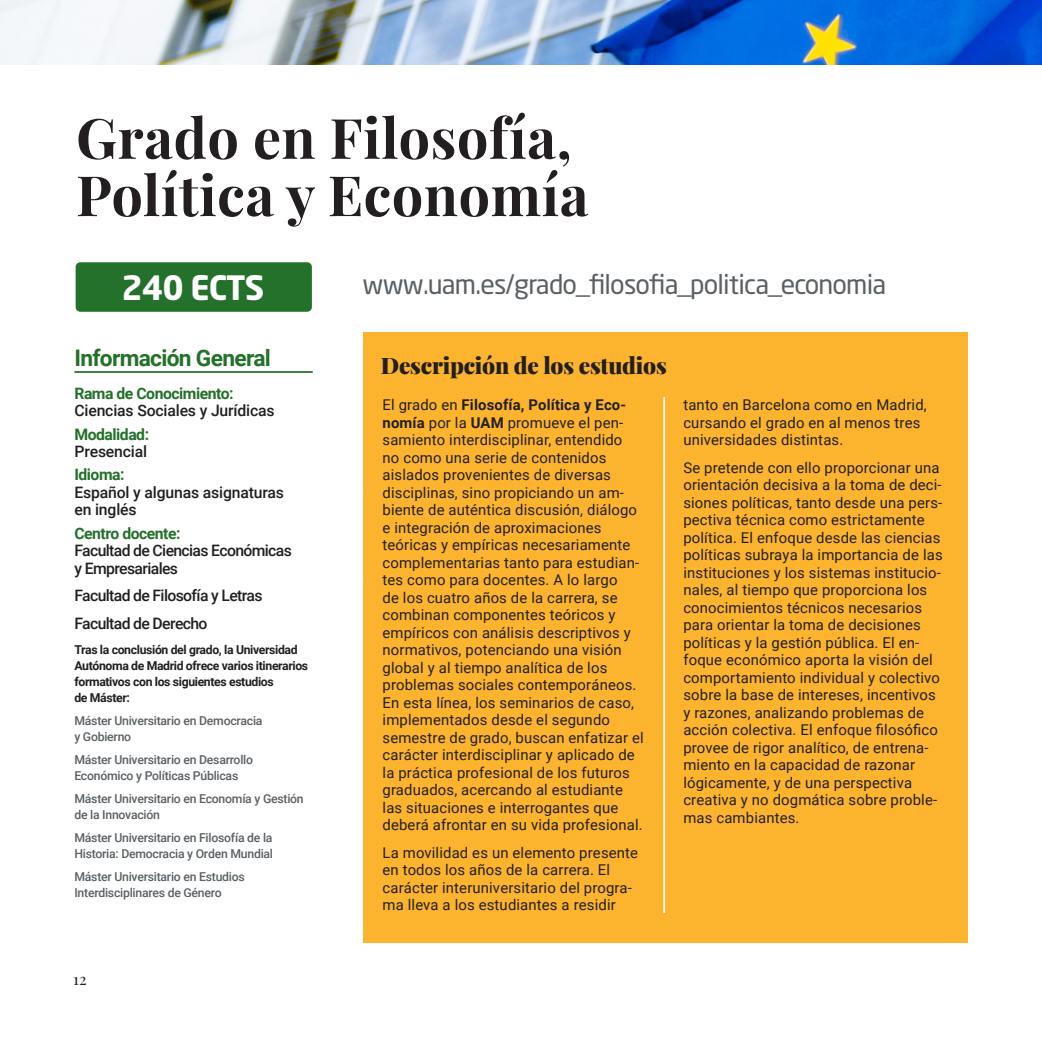
<style>
.page{position:relative;width:1042px;height:1042px;background:#fff}
.page>*{position:absolute;margin:0;border:0;box-sizing:border-box;transform-origin:0 0}
.t1{font:700 55.65px/57.2px "Playfair Display";letter-spacing:.01em;color:#231f20}
.t2{font:700 33.25px "Neo Sans W1 G";letter-spacing:-.03em;color:#fff}
.t3{font:26.6px "Neo Sans W1 G";letter-spacing:-.03em;color:#5a6064}
.t4{font:900 22.75px "Playfair Display";letter-spacing:-.01em;color:#231f20}
.t5{font:700 22.75px "Roboto";letter-spacing:-.03em;color:#23712a}
.t6{font:500 15.75px/17.5px "Roboto";letter-spacing:-.04em;color:#231f20}
.t7{font:500 15.75px/17.5px "Roboto";letter-spacing:-.01em;color:#231f20}
.t8{font:700 15.75px/17.5px "Roboto";letter-spacing:-.03em;color:#23712a}
.t9{font:15.75px "Playfair Display";color:#231f20}
.t10{font:14.88px/17.5px "Roboto";letter-spacing:.01em;color:#231f20}
.t11{font:500 12.25px/15.8px "Roboto";letter-spacing:-.02em;color:#5a6064}
.t12{font:700 12.25px/15.8px "Roboto";letter-spacing:-.03em;color:#231f20}
.s1{font-weight:700;color:#23712a}
.s2{font-weight:500;color:#231f20}
.s3{font-weight:700}
</style>
<div class="page">
<div style="left:363px;top:332px;width:604px;height:611px;background:#fcb32d"></div>
<img style="left:0;top:0;width:1042px;height:64px">
<hr style="left:74px;top:371px;width:239px;height:2px;background:#23712a">
<div style="left:76px;top:262px;width:236px;height:50px;background:#23712a;border-radius:5px"></div>
<hr style="left:663px;top:397px;width:2px;height:516px;background:#fff">
<p class="t1" style="left:76px;top:105px;width:514px">Grado en Filosofía,<br>Política y Economía</p>
<p class="t2" style="left:121px;top:266px;width:144px">240 ECTS</p>
<p class="t3" style="left:363px;top:267px;width:525px">www.uam.es/grado_filosofia_politica_economia</p>
<p class="t5" style="left:74px;top:342px;width:198px">Información General</p>
<p class="t7" style="left:74px;top:384px;width:202px"><span class="s1">Rama de Conocimiento:<br></span>Ciencias Sociales y Jurídicas</p>
<p class="t8" style="left:74px;top:424px;width:76px">Modalidad:<br><span class="s2">Presencial</span></p>
<p class="t7" style="left:74px;top:465px;width:211px"><span class="s1">Idioma:<br></span>Español y algunas asignaturas en inglés</p>
<p class="t6" style="left:74px;top:524px;width:219px"><span class="s1">Centro docente:<br></span>Facultad de Ciencias Económicas y Empresariales</p>
<p class="t6" style="left:74px;top:586px;width:190px">Facultad de Filosofía y Letras</p>
<p class="t6" style="left:74px;top:614px;width:135px">Facultad de Derecho</p>
<p class="t12" style="left:74px;top:642px;width:235px">Tras la conclusión del grado, la Universidad Autónoma de Madrid ofrece varios itinerarios formativos con los siguientes estudios<br>de Máster:</p>
<p class="t11" style="left:74px;top:712px;width:190px">Máster Universitario en Democracia y Gobierno</p>
<p class="t11" style="left:74px;top:751px;width:180px">Máster Universitario en Desarrollo<br>Económico y Políticas Públicas</p>
<p class="t11" style="left:74px;top:790px;width:231px">Máster Universitario en Economía y Gestión de la Innovación</p>
<p class="t11" style="left:74px;top:829px;width:200px">Máster Universitario en Filosofía de la<br>Historia: Democracia y Orden Mundial</p>
<p class="t11" style="left:74px;top:868px;width:172px">Máster Universitario en Estudios<br>Interdisciplinares de Género</p>
<p class="t9" style="left:73px;top:966px;width:15px">12</p>
<p class="t4" style="left:381px;top:348px;width:287px">Descripción de los estudios</p>
<p class="t10" style="left:382px;top:396px;width:263px">El grado en <span class="s3">Filosofía, Política y Eco&shy;nomía</span> por la <span class="s3">UAM</span> promueve el pen&shy;samiento interdisciplinar, entendido<br>no como una serie de contenidos aislados provenientes de diversas disciplinas, sino propiciando un am&shy;biente de auténtica discusión, diálogo e integración de aproximaciones teóricas y empíricas necesariamente complementarias tanto para estudian&shy;tes como para docentes. A lo largo<br>de los cuatro años de la carrera, se combinan componentes teóricos y empíricos con análisis descriptivos y normativos, potenciando una visión global y al tiempo analítica de los problemas sociales contemporáneos.<br>En esta línea, los seminarios de caso, implementados desde el segundo semestre de grado, buscan enfatizar el carácter interdisciplinar y aplicado de la práctica profesional de los futuros graduados, acercando al estudiante las situaciones e interrogantes que deberá afrontar en su vida profesional.</p>
<p class="t10" style="left:382px;top:843px;width:257px">La movilidad es un elemento presente en todos los años de la carrera. El carácter interuniversitario del progra&shy;ma lleva a los estudiantes a residir</p>
<p class="t10" style="left:683px;top:396px;width:245px">tanto en Barcelona como en Madrid, cursando el grado en al menos tres universidades distintas.</p>
<p class="t10" style="left:683px;top:458px;width:261px">Se pretende con ello proporcionar una orientación decisiva a la toma de deci&shy;siones políticas, tanto desde una pers&shy;pectiva técnica como estrictamente política. El enfoque desde las ciencias políticas subraya la importancia de las instituciones y los sistemas institucio&shy;nales, al tiempo que proporciona los conocimientos técnicos necesarios para orientar la toma de decisiones políticas y la gestión pública. El en&shy;foque económico aporta la visión del comportamiento individual y colectivo sobre la base de intereses, incentivos y razones, analizando problemas de acción colectiva. El enfoque filosófico provee de rigor analítico, de entrena&shy;miento en la capacidad de razonar lógicamente, y de una perspectiva creativa y no dogmática sobre proble&shy;mas cambiantes.</p>
</div>
